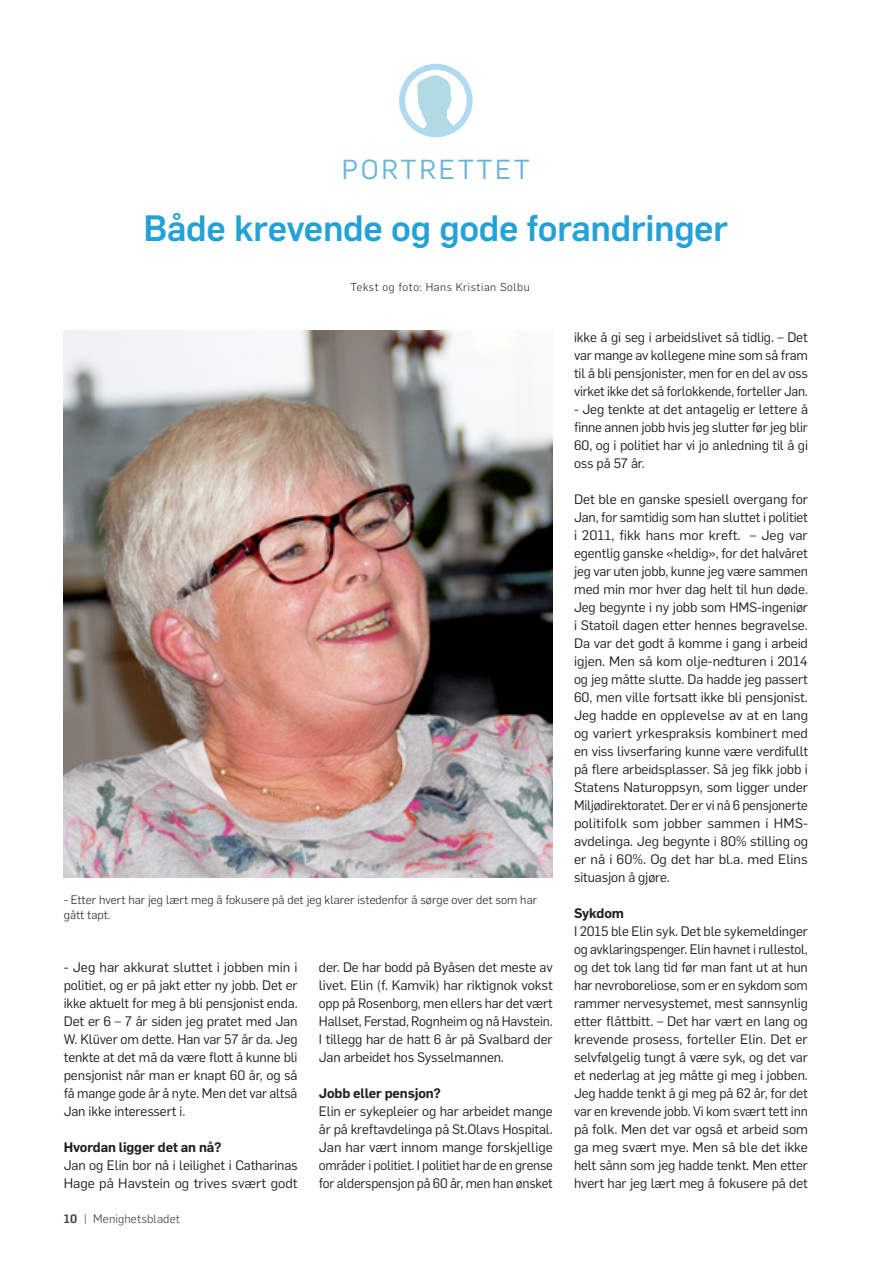
<style>
.page{position:relative;width:893px;height:1263px;background:#fff}
.page>*{position:absolute;margin:0;border:0;box-sizing:border-box;transform-origin:0 0}
.t1{font:500 36px "Flama";letter-spacing:-.01em;color:#24a2d7}
.t2{font:27px "Flama";letter-spacing:.1em;color:#66b5db}
.t3{font:13.5px/18px "Flama";letter-spacing:-.01em;color:#231f20;text-align:justify}
.t4{font:600 13.5px "Flama";letter-spacing:-.01em;color:#231f20}
.t5{font:300 12px/15px "Flama";color:#231f20}
.t6{font:300 12px "Flama";letter-spacing:.01em;color:#393d3d}
.t7{font:300 11.25px "Flama";letter-spacing:.05em;color:#231f20}
.s1{font-weight:500}
</style>
<div class="page">
<svg style="left:402px;top:67px;width:68px;height:67px"></svg>
<svg style="left:411px;top:75px;width:50px;height:59px"></svg>
<div style="left:399px;top:64px;width:74px;height:73px;border:6px solid #b0daef;border-radius:50%"></div>
<img style="left:64px;top:330px;width:489px;height:547px">
<h2 class="t2" style="left:342px;top:151px;width:190px">PORTRETTET</h2>
<h1 class="t1" style="left:144px;top:202px;width:586px">Både krevende og gode forandringer</h1>
<p class="t7" style="left:351px;top:279px;width:180px">Tekst og foto: Hans Kristian Solbu</p>
<p class="t5" style="left:64px;top:891px;width:475px">- Etter hvert har jeg lært meg å fokusere på det jeg klarer istedenfor å sørge over det som har gått tapt.</p>
<p class="t3" style="left:64px;top:957px;width:235px">- Jeg har akkurat sluttet i jobben min i politiet, og er på jakt etter ny jobb. Det er ikke aktuelt for meg å bli pensjonist enda.<br>Det er 6 – 7 år siden jeg pratet med Jan W. Klüver om dette. Han var 57 år da. Jeg tenkte at det må da være flott å kunne bli pensjonist når man er knapt 60 år, og så få mange gode år å nyte. Men det var altså Jan ikke interessert i.</p>
<p class="t4" style="left:64px;top:1137px;width:159px">Hvordan ligger det an nå?</p>
<p class="t3" style="left:64px;top:1155px;width:236px">Jan og Elin bor nå i leilighet i Catharinas<br>Hage på Havstein og trives svært godt</p>
<p class="t6" style="left:64px;top:1211px;width:118px"><span class="s1">10</span> | Menighetsbladet</p>
<p class="t3" style="left:319px;top:957px;width:235px">der. De har bodd på Byåsen det meste av livet. Elin (f. Kamvik) har riktignok vokst opp på Rosenborg, men ellers har det vært Hallset, Ferstad, Rognheim og nå Havstein.<br>I tillegg har de hatt 6 år på Svalbard der Jan arbeidet hos Sysselmannen.</p>
<p class="t4" style="left:319px;top:1083px;width:124px">Jobb eller pensjon?</p>
<p class="t3" style="left:319px;top:1101px;width:236px">Elin er sykepleier og har arbeidet mange år på kreftavdelinga på St.Olavs Hospital.<br>Jan har vært innom mange forskjellige områder i politiet. I politiet har de en grense for alderspensjon på 60 år, men han ønsket</p>
<p class="t3" style="left:574px;top:327px;width:235px">ikke å gi seg i arbeidslivet så tidlig. – Det var mange av kollegene mine som så fram til å bli pensjonister, men for en del av oss virket ikke det så forlokkende, forteller Jan.</p>
<p class="t3" style="left:574px;top:399px;width:235px">- Jeg tenkte at det antagelig er lettere å finne annen jobb hvis jeg slutter før jeg blir 60, og i politiet har vi jo anledning til å gi oss på 57 år.</p>
<p class="t3" style="left:574px;top:489px;width:236px">Det ble en ganske spesiell overgang for Jan, for samtidig som han sluttet i politiet i 2011, fikk hans mor kreft. – Jeg var egentlig ganske «heldig», for det halvåret jeg var uten jobb, kunne jeg være sammen med min mor hver dag helt til hun døde.<br>Jeg begynte i ny jobb som HMS-ingeniør i Statoil dagen etter hennes begravelse.<br>Da var det godt å komme i gang i arbeid igjen. Men så kom olje-nedturen i 2014 og jeg måtte slutte. Da hadde jeg passert 60, men ville fortsatt ikke bli pensjonist.<br>Jeg hadde en opplevelse av at en lang og variert yrkespraksis kombinert med en viss livserfaring kunne være verdifullt på flere arbeidsplasser. Så jeg fikk jobb i Statens Naturoppsyn, som ligger under Miljødirektoratet. Der er vi nå 6 pensjonerte politifolk som jobber sammen i HMS&shy;avdelinga. Jeg begynte i 80% stilling og er nå i 60%. Og det har bl.a. med Elins situasjon å gjøre.</p>
<p class="t4" style="left:574px;top:903px;width:51px">Sykdom</p>
<p class="t3" style="left:574px;top:921px;width:235px">I 2015 ble Elin syk. Det ble sykemeldinger og avklaringspenger. Elin havnet i rullestol, og det tok lang tid før man fant ut at hun har nevroboreliose, som er en sykdom som rammer nervesystemet, mest sannsynlig etter flåttbitt. – Det har vært en lang og krevende prosess, forteller Elin. Det er selvfølgelig tungt å være syk, og det var et nederlag at jeg måtte gi meg i jobben.<br>Jeg hadde tenkt å gi meg på 62 år, for det var en krevende jobb. Vi kom svært tett inn på folk. Men det var også et arbeid som ga meg svært mye. Men så ble det ikke helt sånn som jeg hadde tenkt. Men etter hvert har jeg lært meg å fokusere på det</p>
</div>
